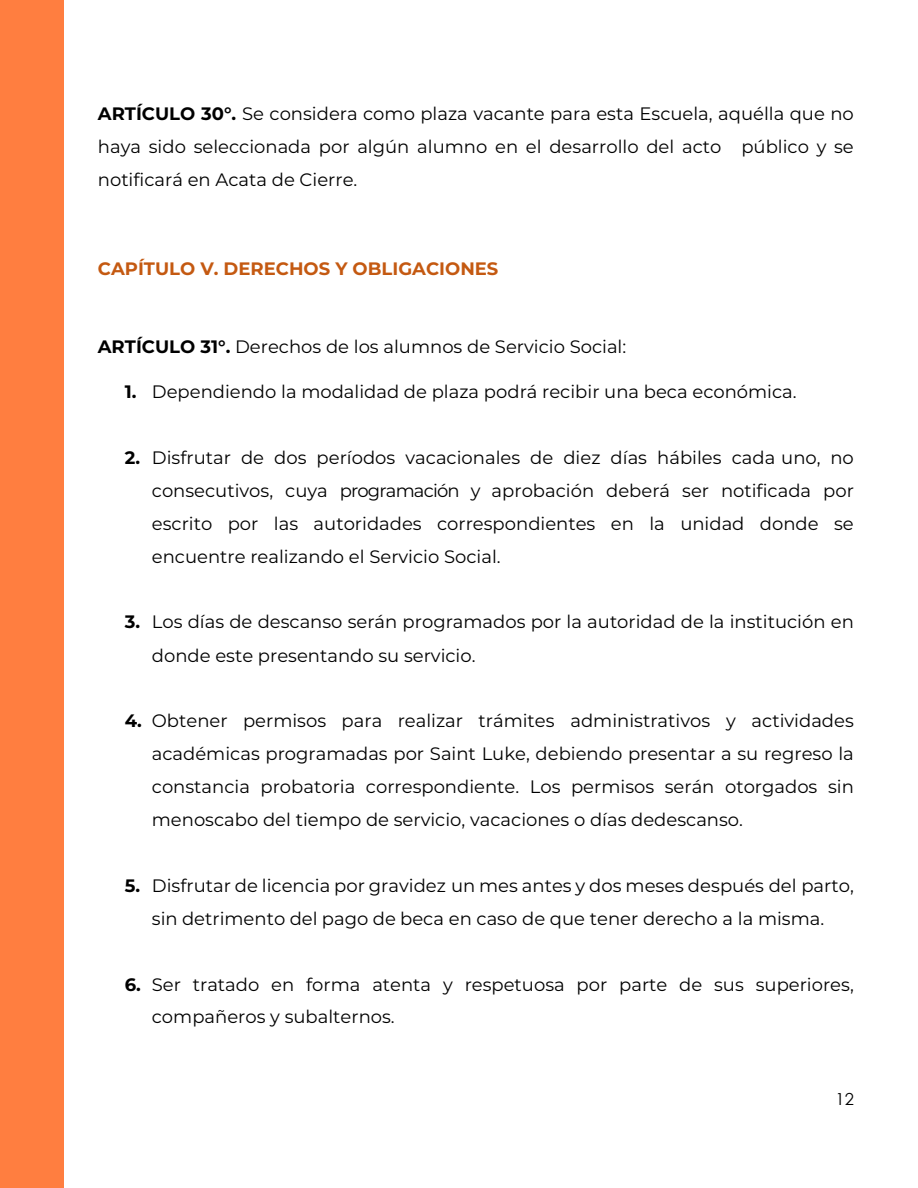
<style>
.page{position:relative;width:918px;height:1188px;background:#fff}
.page>*{position:absolute;margin:0;border:0;box-sizing:border-box;transform-origin:0 0}
.t1{font:18px/32.8px "Montserrat";color:#000;text-align:justify}
.t2{font:700 18px "Montserrat";color:#c45911}
.t3{font:16.5px "Century Gothic";color:#000}
.s1{font-weight:700}
</style>
<div class="page">
<div style="left:0;top:0;width:64px;height:1188px;background:#ff7e40"></div>
<p class="t1" style="left:98px;top:96px;width:758px"><span class="s1">ARTÍCULO 30°.</span> Se considera como plaza vacante para esta Escuela, aquélla que no haya sido seleccionada por algún alumno en el desarrollo del acto público y se notificará en Acata de Cierre.</p>
<p class="t2" style="left:98px;top:256px;width:402px">CAPÍTULO V. DERECHOS Y OBLIGACIONES</p>
<p class="t1" style="left:98px;top:330px;width:530px"><span class="s1">ARTÍCULO 31°.</span> Derechos de los alumnos de Servicio Social:</p>
<p class="t1" style="left:125px;top:375px;width:673px"><span class="s1">1.</span> Dependiendo la modalidad de plaza podrá recibir una beca económica.</p>
<p class="t1" style="left:152px;top:440px;width:704px;text-indent:-27px"><span class="s1">2.</span> Disfrutar de dos períodos vacacionales de diez días hábiles cada uno, no consecutivos, cuya programación y aprobación deberá ser notificada por escrito por las autoridades correspondientes en la unidad donde se encuentre realizando el Servicio Social.</p>
<p class="t1" style="left:152px;top:605px;width:703px;text-indent:-27px"><span class="s1">3.</span> Los días de descanso serán programados por la autoridad de la institución en donde este presentando su servicio.</p>
<p class="t1" style="left:152px;top:704px;width:703px;text-indent:-27px"><span class="s1">4.</span> Obtener permisos para realizar trámites administrativos y actividades académicas programadas por Saint Luke, debiendo presentar a su regreso la constancia probatoria correspondiente. Los permisos serán otorgados sin menoscabo del tiempo de servicio, vacaciones o días de descanso.</p>
<p class="t1" style="left:125px;top:869px;width:730px;text-align:center"><span class="s1">5.</span> Disfrutar de licencia por gravidez un mes antes y dos meses des pués del parto, sin detrimento del pago de beca en caso de que tener derecho a la misma.</p>
<p class="t1" style="left:152px;top:967px;width:703px;text-indent:-27px"><span class="s1">6.</span> Ser tratado en forma atenta y respetuosa por parte de sus superiores, compañeros y subalternos.</p>
<p class="t3" style="left:836px;top:1088px;width:20px">12</p>
</div>
